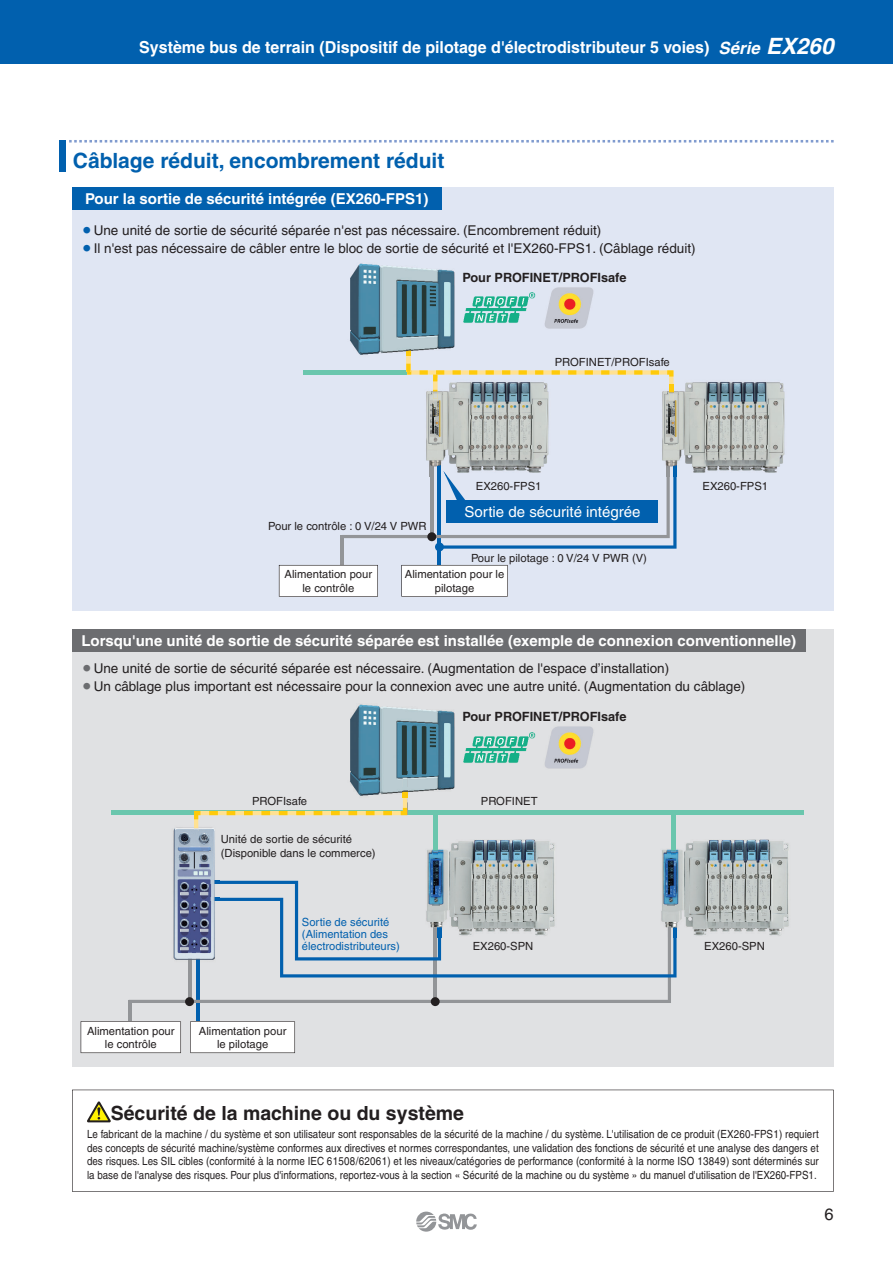
<style>
.page{position:relative;width:893px;height:1263px;background:#fff}
.page>*{position:absolute;margin:0;border:0;box-sizing:border-box;transform-origin:0 0}
.t1{font:700 21px "Helvetica";color:#0160ae}
.t2{font:700 19.5px "Helvetica";color:#231f20}
.t3{font:700 16.5px "Helvetica";color:#fff}
.t4{font:16.5px "Helvetica";color:#231f20}
.t5{font:700 15px "Helvetica";color:#fff}
.t6{font:15px "Helvetica";color:#fff}
.t7{font:13.5px "Helvetica";color:#231f20}
.t8{font:700 12.75px "Helvetica";color:#231f20}
.t9{font:11.25px/13.5px "Helvetica";color:#231f20;text-align:justify;scale:.87 1}
.t10{font:11.25px/13.5px "Helvetica";color:#231f20;text-align:center}
.t11{font:11.25px/12px "Helvetica";color:#0160ae}
.s1{font-style:italic;font-size:16.8px}
.s2{font-style:italic;font-size:22.5px}
.s3{color:#0160ae}
.s4{color:#6c6d70}
</style>
<div class="page">
<div style="left:0;top:0;width:892px;height:64px;background:#0160ae"></div>
<div style="left:72px;top:629px;width:761px;height:438px;background:#e0e1e3"></div>
<div style="left:72px;top:187px;width:761px;height:423px;background:#e0e6f3"></div>
<hr style="left:111px;top:811px;width:692px;height:4px;background:#6ac6ad">
<div style="left:303px;top:370px;width:104px;height:5px;background:#6ac6ad"></div>
<hr style="left:433px;top:813px;width:4px;height:43px;background:#6ac6ad">
<hr style="left:128px;top:1000px;width:3px;height:22px;background:#939598">
<hr style="left:340px;top:535px;width:3px;height:31px;background:#939598">
<hr style="left:196px;top:951px;width:4px;height:71px;background:#0160ae">
<hr style="left:438px;top:443px;width:3px;height:123px;background:#0160ae">
<hr style="left:671px;top:813px;width:4px;height:43px;background:#6ac6ad">
<img style="left:427px;top:837px;width:128px;height:44px">
<img style="left:433px;top:837px;width:4px;height:19px">
<img style="left:662px;top:837px;width:127px;height:100px">
<svg style="left:129px;top:881px;width:547px;height:122px"></svg>
<img style="left:671px;top:837px;width:4px;height:19px">
<img style="left:673px;top:923px;width:3px;height:14px">
<img style="left:167px;top:827px;width:52px;height:138px">
<img style="left:188px;top:951px;width:3px;height:14px">
<img style="left:196px;top:951px;width:4px;height:14px">
<img style="left:201px;top:881px;width:18px;height:3px">
<img style="left:202px;top:898px;width:17px;height:3px">
<img style="left:350px;top:263px;width:105px;height:99px">
<img style="left:406px;top:355px;width:4px;height:7px">
<svg style="left:406px;top:347px;width:4px;height:8px"></svg>
<img style="left:350px;top:704px;width:105px;height:98px">
<svg style="left:194px;top:772px;width:213px;height:66px"></svg>
<svg style="left:279px;top:565px;width:99px;height:32px;background:#f4f4f4"></svg>
<svg style="left:401px;top:565px;width:106px;height:32px;background:#f5f5f5"></svg>
<div style="left:72px;top:629px;width:733px;height:23px;background:#6c6d70"></div>
<div style="left:72px;top:187px;width:369px;height:23px;background:#0160ae"></div>
<svg style="left:72px;top:1090px;width:761px;height:102px"></svg>
<svg style="left:69px;top:140px;width:764px;height:3px"></svg>
<div style="left:59px;top:140px;width:7px;height:32px;background:#0160ae"></div>
<svg style="left:81px;top:1021px;width:100px;height:32px;background:#f5f5f5"></svg>
<svg style="left:190px;top:1021px;width:105px;height:32px;background:#f5f4f4"></svg>
<div style="left:431px;top:997px;width:8px;height:9px;background:#231f20;border-radius:50%"></div>
<div style="left:435px;top:542px;width:9px;height:9px;background:#0160ae;border-radius:50%"></div>
<div style="left:185px;top:997px;width:9px;height:9px;background:#231f20;border-radius:50%"></div>
<img style="left:662px;top:378px;width:123px;height:98px">
<svg style="left:406px;top:364px;width:267px;height:51px"></svg>
<img style="left:423px;top:378px;width:128px;height:58px">
<img style="left:433px;top:378px;width:4px;height:37px">
<svg style="left:343px;top:436px;width:333px;height:113px"></svg>
<img style="left:463px;top:292px;width:72px;height:31px">
<img style="left:463px;top:732px;width:72px;height:31px">
<img style="left:544px;top:287px;width:50px;height:42px">
<img style="left:545px;top:726px;width:49px;height:43px">
<svg style="left:416px;top:1212px;width:61px;height:20px"></svg>
<h3 class="t3" style="left:139px;top:41px;width:696px">Système bus de terrain (Dispositif de pilotage d'électrodistributeur 5 voies) <span class="s1">Série</span> <span class="s2">EX260</span></h3>
<h1 class="t1" style="left:73px;top:153px;width:373px">Câblage réduit, encombrement réduit</h1>
<h3 class="t5" style="left:85px;top:193px;width:345px">Pour la sortie de sécurité intégrée (EX260-FPS1)</h3>
<p class="t7" style="left:80px;top:225px;width:522px"><span class="s3">○</span>Une unité de sortie de sécurité séparée n'est pas nécessaire. (Encombrement réduit)</p>
<p class="t7" style="left:80px;top:243px;width:617px"><span class="s3">○</span>Il n'est pas nécessaire de câbler entre le bloc de sortie de sécurité et l'EX260-FPS1. (Câblage réduit)</p>
<p class="t8" style="left:462px;top:273px;width:165px">Pour PROFINET/PROFIsafe</p>
<p class="t10" style="left:555px;top:356px;width:116px">PROFINET/PROFIsafe</p>
<p class="t10" style="left:476px;top:480px;width:67px">EX260-FPS1</p>
<p class="t10" style="left:702px;top:480px;width:67px">EX260-FPS1</p>
<p class="t10" style="left:268px;top:521px;width:160px">Pour le contrôle : 0 V/24 V PWR</p>
<h3 class="t6" style="left:464px;top:506px;width:177px">Sortie de sécurité intégrée</h3>
<p class="t10" style="left:471px;top:552px;width:177px">Pour le pilotage : 0 V/24 V PWR (V)</p>
<p class="t10" style="left:284px;top:569px;width:89px">Alimentation pour le contrôle</p>
<p class="t10" style="left:405px;top:569px;width:101px">Alimentation pour le pilotage</p>
<h3 class="t5" style="left:81px;top:635px;width:716px">Lorsqu'une unité de sortie de sécurité séparée est installée (exemple de connexion conventionnelle)</h3>
<p class="t7" style="left:80px;top:663px;width:590px"><span class="s4">○</span>Une unité de sortie de sécurité séparée est nécessaire. (Augmentation de l'espace d’installation)</p>
<p class="t7" style="left:80px;top:681px;width:666px"><span class="s4">○</span>Un câblage plus important est nécessaire pour la connexion avec une autre unité. (Augmentation du câblage)</p>
<p class="t10" style="left:252px;top:795px;width:57px">PROFIsafe</p>
<p class="t10" style="left:221px;top:834px;width:156px;text-align:left">Unité de sortie de sécurité (Disponible dans le commerce)</p>
<p class="t11" style="left:302px;top:918px;width:99px">Sortie de sécurité (Alimentation des électrodistributeurs)</p>
<p class="t10" style="left:87px;top:1025px;width:89px">Alimentation pour le contrôle</p>
<p class="t10" style="left:199px;top:1025px;width:89px">Alimentation pour le pilotage</p>
<p class="t8" style="left:462px;top:712px;width:165px">Pour PROFINET/PROFIsafe</p>
<p class="t10" style="left:481px;top:795px;width:58px">PROFINET</p>
<p class="t10" style="left:473px;top:941px;width:62px">EX260-SPN</p>
<p class="t10" style="left:704px;top:941px;width:62px">EX260-SPN</p>
<h2 class="t2" style="left:111px;top:1106px;width:355px">Sécurité de la machine ou du système</h2>
<p class="t9" style="left:87px;top:1129px;width:842px">Le fabricant de la machine / du système et son utilisateur sont responsables de la sécurité de la machine / du système. L'utilisation de ce produit (EX260-FPS1) requiert des concepts de sécurité machine/système conformes aux directives et normes correspondantes, une validation des fonctions de sécurité et une analyse des dangers et des risques. Les SIL cibles (conformité à la norme IEC 61508/62061) et les niveaux/catégories de performance (conformité à la norme ISO 13849) sont déterminés sur la base de l'analyse des risques. Pour plus d'informations, reportez-vous à la section « Sécurité de la machine ou du système » du manuel d'utilisation de l'EX260-FPS1.</p>
<h3 class="t4" style="left:824px;top:1209px;width:11px">6</h3>
</div>
